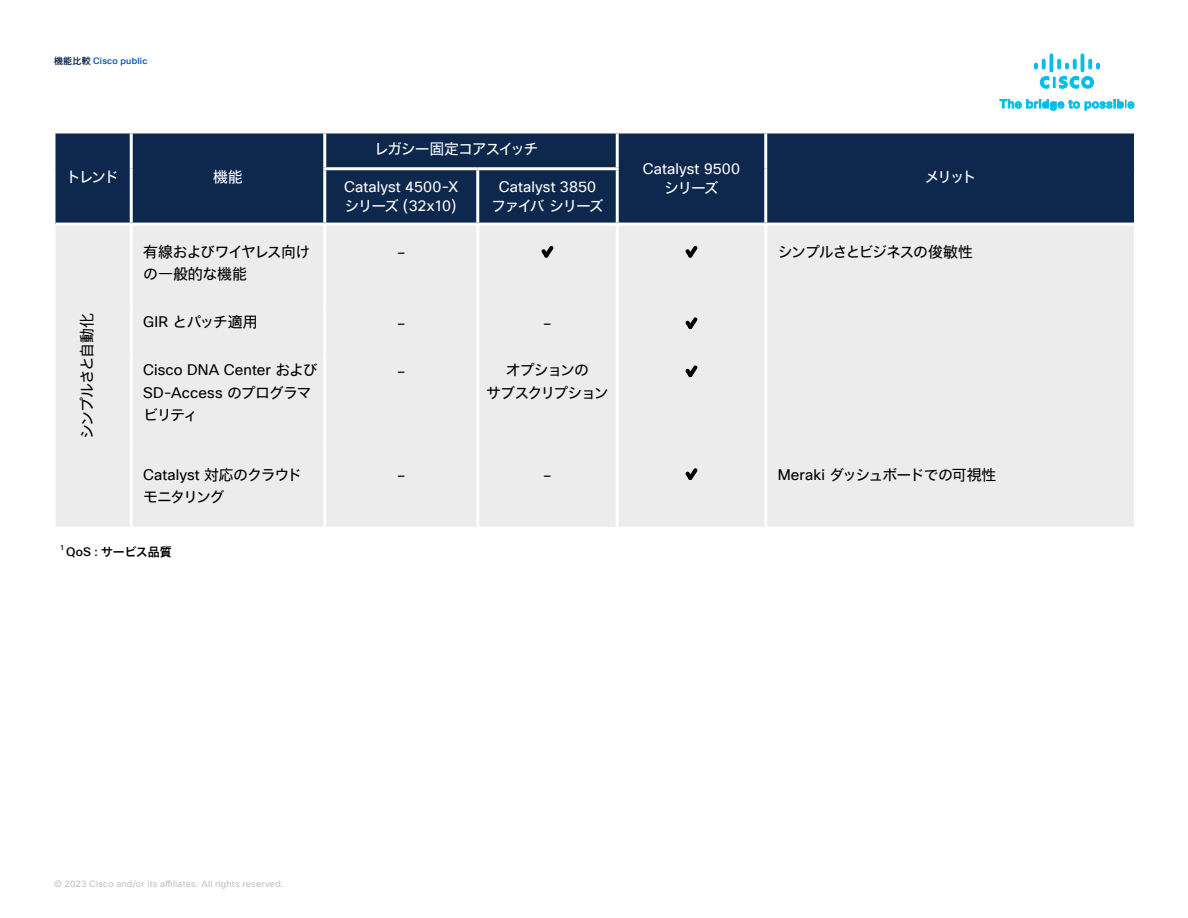
<style>
.page{position:relative;width:1188px;height:918px;background:#fff}
.page>*{position:absolute;margin:0;border:0;box-sizing:border-box;transform-origin:0 0}
.t1{font:18px "Cisco Sans TT";color:#231f20}
.P_-_Paragraph_Style3{font:15px "Cisco Sans JPN";letter-spacing:-.075em;color:#000}
.P_-_Paragraph_Style2{font:14.85px/22.5px "Cisco Sans JPN";letter-spacing:-.07em;color:#000}
.P_-_Paragraph_Style4{font:14.85px/19.5px "Cisco Sans TT";letter-spacing:.005em;color:#fff;text-align:center}
.P_-_Paragraph_Style2-2{font:14.85px/22.5px "Cisco Sans TT";letter-spacing:.005em;color:#000}
.P_-_Paragraph_Style2-3{font:14.85px/22.5px "Cisco Sans JPN";letter-spacing:-.04em;color:#000}
.P_-_Paragraph_Style2-4{font:14.85px/22.5px "Cisco Sans JPN";letter-spacing:-.095em;color:#000;text-align:center}
.P_-_Paragraph_Style2-5{font:14.85px "Cisco Sans JPN";letter-spacing:-.08em;color:#fff}
.P_-_Paragraph_Style4-2{font:14.85px "Cisco Sans JPN";letter-spacing:-.155em;color:#fff}
.P_-_Paragraph_Style1{font:12px "Cisco Sans JPN Medium";letter-spacing:-.025em;color:#040503}
.P_-_Paragraph_Style1-2{font:9px "Cisco Sans TT";letter-spacing:.025em;color:#c1c1c1}
.Paragraph_Style1{font:500 9px "Cisco Sans TT";letter-spacing:.025em;color:#0051ae}
.P_-_Paragraph_Style1-3{font:500 7.05px "Cisco Sans TT";color:#040503}
.s1{font-family:"Cisco Sans JPN Medium";font-weight:400;color:#0d274d}
.s2{font-family:"Cisco Sans JPN"}
.s3{font-family:"Cisco Sans TT"}
.s4{font-family:"Cisco Sans TT";font-weight:500}
</style>
<div class="page">
<svg style="left:1000px;top:100px;width:21px;height:8px"></svg>
<svg style="left:1027px;top:100px;width:107px;height:10px"></svg>
<svg style="left:1034px;top:54px;width:65px;height:34px"></svg>
<div style="left:56px;top:134px;width:1078px;height:89px;background:#0d274d"></div>
<div style="left:56px;top:226px;width:1078px;height:301px;background:#ececec"></div>
<hr style="left:130px;top:134px;width:3px;height:35px;background:#fff">
<hr style="left:323px;top:134px;width:3px;height:33px;background:#fff">
<hr style="left:616px;top:134px;width:3px;height:33px;background:#fff">
<hr style="left:764px;top:134px;width:3px;height:35px;background:#fff">
<hr style="left:130px;top:169px;width:3px;height:54px;background:#fff">
<hr style="left:323px;top:167px;width:155px;height:3px;background:#fff">
<hr style="left:323px;top:170px;width:3px;height:53px;background:#fff">
<hr style="left:478px;top:167px;width:141px;height:3px;background:#fff">
<hr style="left:476px;top:170px;width:3px;height:53px;background:#fff">
<hr style="left:616px;top:170px;width:3px;height:53px;background:#fff">
<hr style="left:764px;top:169px;width:3px;height:54px;background:#fff">
<hr style="left:130px;top:226px;width:3px;height:79px;background:#fff">
<hr style="left:323px;top:226px;width:3px;height:79px;background:#fff">
<hr style="left:476px;top:226px;width:3px;height:79px;background:#fff">
<hr style="left:616px;top:226px;width:3px;height:79px;background:#fff">
<hr style="left:764px;top:226px;width:3px;height:79px;background:#fff">
<hr style="left:130px;top:305px;width:3px;height:48px;background:#fff">
<hr style="left:323px;top:305px;width:3px;height:48px;background:#fff">
<hr style="left:476px;top:305px;width:3px;height:48px;background:#fff">
<hr style="left:616px;top:305px;width:3px;height:48px;background:#fff">
<hr style="left:764px;top:305px;width:3px;height:48px;background:#fff">
<hr style="left:130px;top:353px;width:3px;height:95px;background:#fff">
<hr style="left:323px;top:353px;width:3px;height:95px;background:#fff">
<hr style="left:476px;top:353px;width:3px;height:95px;background:#fff">
<hr style="left:616px;top:353px;width:3px;height:95px;background:#fff">
<hr style="left:764px;top:353px;width:3px;height:95px;background:#fff">
<hr style="left:130px;top:448px;width:3px;height:79px;background:#fff">
<hr style="left:323px;top:448px;width:3px;height:79px;background:#fff">
<hr style="left:476px;top:448px;width:3px;height:79px;background:#fff">
<hr style="left:616px;top:448px;width:3px;height:79px;background:#fff">
<hr style="left:764px;top:448px;width:3px;height:79px;background:#fff">
<svg style="left:542px;top:246px;width:11px;height:11px"></svg>
<svg style="left:686px;top:246px;width:11px;height:11px"></svg>
<svg style="left:686px;top:318px;width:11px;height:11px"></svg>
<svg style="left:686px;top:366px;width:11px;height:11px"></svg>
<svg style="left:686px;top:469px;width:11px;height:11px"></svg>
<p class="Paragraph_Style1" style="left:54px;top:55px;width:95px"><span class="s1">機能比較</span> Cisco public</p>
<p class="P_-_Paragraph_Style4-2" style="left:66px;top:166px;width:55px">トレンド</p>
<p class="P_-_Paragraph_Style4-2" style="left:213px;top:166px;width:31px">機能</p>
<p class="P_-_Paragraph_Style2-5" style="left:374px;top:139px;width:166px">レガシー固定コアスイッチ</p>
<p class="P_-_Paragraph_Style4" style="left:344px;top:177px;width:123px;text-align:left">Catalyst 4500-X<span class="s2">シリーズ（</span>32x10<span class="s2">）</span></p>
<p class="P_-_Paragraph_Style4" style="left:491px;top:177px;width:114px">Catalyst 3850<span class="s2">ファイバシリーズ</span></p>
<p class="P_-_Paragraph_Style4" style="left:643px;top:159px;width:99px">Catalyst 9500<span class="s2">シリーズ</span></p>
<p class="P_-_Paragraph_Style4-2" style="left:924px;top:166px;width:54px">メリット</p>
<p class="P_-_Paragraph_Style3" style="left:76px;top:439px;width:128px;rotate:-90deg">シンプルさと自動化</p>
<p class="P_-_Paragraph_Style2-3" style="left:143px;top:240px;width:169px">有線およびワイヤレス向けの一般的な機能</p>
<p class="t1" style="left:396px;top:241px;width:11px">-</p>
<p class="P_-_Paragraph_Style2" style="left:778px;top:240px;width:197px">シンプルさとビジネスの俊敏性</p>
<p class="P_-_Paragraph_Style2" style="left:143px;top:311px;width:116px"><span class="s3">GIR</span> とパッチ適用</p>
<p class="t1" style="left:396px;top:312px;width:11px">-</p>
<p class="t1" style="left:543px;top:312px;width:11px">-</p>
<p class="P_-_Paragraph_Style2-2" style="left:143px;top:359px;width:176px">Cisco DNA Center <span class="s2">および<br></span>SD-Access <span class="s2">のプログラマビリティ</span></p>
<p class="t1" style="left:396px;top:360px;width:11px">-</p>
<p class="P_-_Paragraph_Style2-4" style="left:486px;top:359px;width:124px">オプションの<br>サブスクリプション</p>
<p class="P_-_Paragraph_Style2" style="left:143px;top:463px;width:160px"><span class="s3">Catalyst</span> 対応のクラウドモニタリング</p>
<p class="t1" style="left:396px;top:464px;width:11px">-</p>
<p class="t1" style="left:543px;top:464px;width:11px">-</p>
<p class="P_-_Paragraph_Style2" style="left:778px;top:463px;width:220px"><span class="s3">Meraki</span> ダッシュボードでの可視性</p>
<p class="P_-_Paragraph_Style1-3" style="left:60px;top:543px;width:6px">1</p>
<p class="P_-_Paragraph_Style1" style="left:66px;top:544px;width:107px"><span class="s4">QoS</span>：サービス品質</p>
<p class="P_-_Paragraph_Style1-2" style="left:54px;top:878px;width:231px">© 2023 Cisco and/or its affiliates. All rights reserved.</p>
</div>
